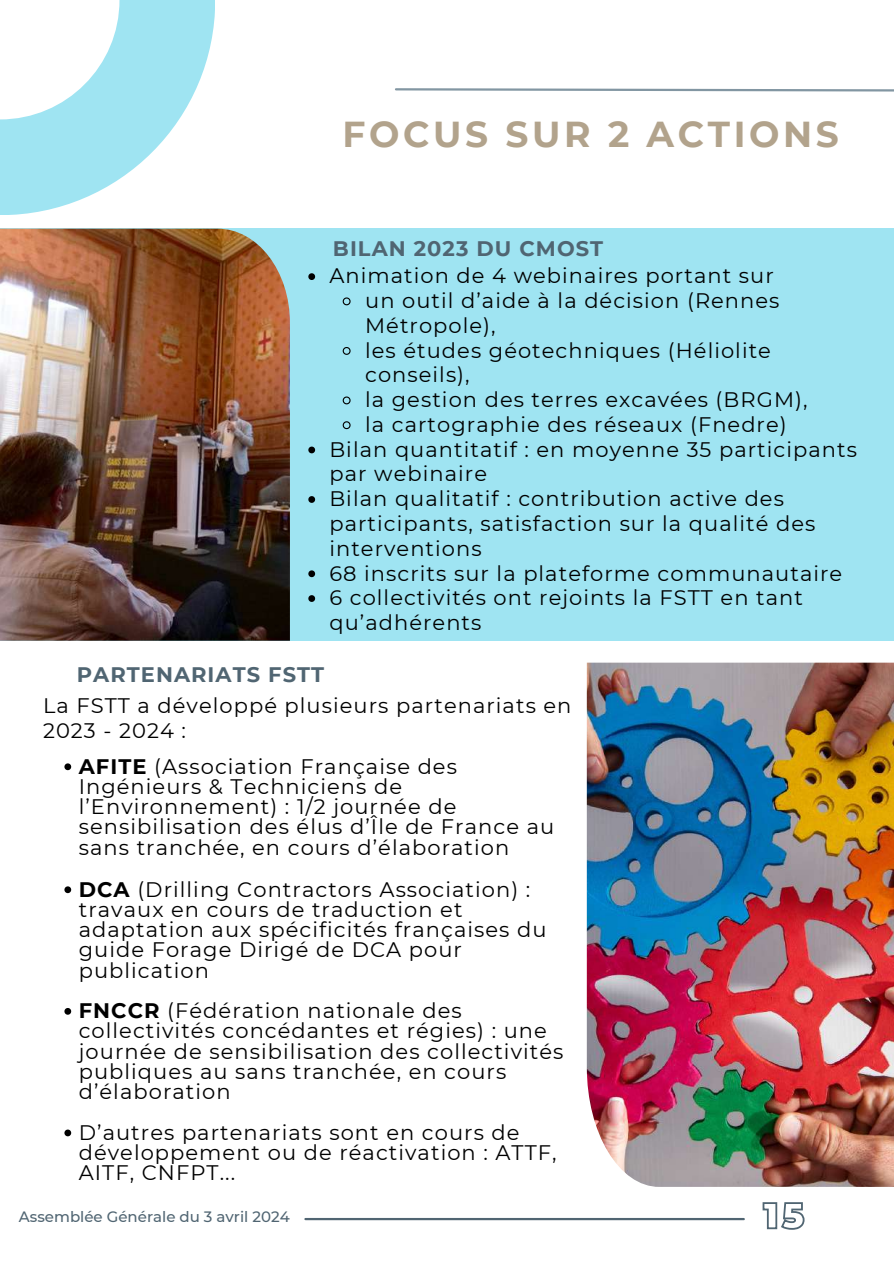
<style>
.page{position:relative;width:894px;height:1264px;background:#fff}
.page>*{position:absolute;margin:0;border:0;box-sizing:border-box;transform-origin:0 0}
.t1{font:700 36px "Montserrat";letter-spacing:.1em;color:#b2a38c}
.t2{font:21px/20.2px "Montserrat";letter-spacing:.05em;color:#000}
.t3{font:700 21px "Montserrat";letter-spacing:.05em;color:#506572}
.t4{font:500 15px "Montserrat";color:#506572}
.s1{font-weight:700}
</style>
<div class="page">
<svg style="left:0;top:0;width:215px;height:215px;fill:#9fe4f2"></svg>
<svg style="left:395px;top:88px;width:498px;height:4px"></svg>
<div style="left:0;top:229px;width:893px;height:411px;background:#9fe4f2"></div>
<img style="left:0;top:229px;width:289px;height:411px">
<img style="left:586px;top:662px;width:307px;height:524px">
<svg style="left:762px;top:1202px;width:43px;height:28px"></svg>
<hr style="left:305px;top:1217px;width:438px;height:3px;background:#506572">
<svg style="left:308px;top:273px;width:7px;height:7px"></svg>
<svg style="left:342px;top:297px;width:9px;height:9px"></svg>
<svg style="left:342px;top:347px;width:9px;height:8px"></svg>
<svg style="left:342px;top:396px;width:9px;height:9px"></svg>
<svg style="left:342px;top:421px;width:9px;height:9px"></svg>
<svg style="left:308px;top:446px;width:7px;height:7px"></svg>
<svg style="left:308px;top:496px;width:7px;height:7px"></svg>
<svg style="left:308px;top:570px;width:7px;height:7px"></svg>
<svg style="left:308px;top:595px;width:7px;height:7px"></svg>
<svg style="left:64px;top:763px;width:7px;height:7px"></svg>
<svg style="left:64px;top:886px;width:7px;height:7px"></svg>
<svg style="left:64px;top:1008px;width:7px;height:6px"></svg>
<svg style="left:64px;top:1129px;width:7px;height:7px"></svg>
<h1 class="t1" style="left:342px;top:112px;width:497px">FOCUS SUR 2 ACTIONS</h1>
<p class="t3" style="left:333px;top:236px;width:272px">BILAN 2023 DU CMOST</p>
<p class="t2" style="left:329px;top:266px;width:446px">Animation de 4 webinaires portant sur</p>
<p class="t2" style="left:365px;top:290px;width:416px">un outil d’aide à la décision (Rennes</p>
<p class="t2" style="left:365px;top:315px;width:132px">Métropole),</p>
<p class="t2" style="left:365px;top:340px;width:407px">les études géotechniques (Héliolite</p>
<p class="t2" style="left:365px;top:365px;width:106px">conseils),</p>
<p class="t2" style="left:365px;top:389px;width:443px">la gestion des terres excavées (BRGM),</p>
<p class="t2" style="left:365px;top:414px;width:423px">la cartographie des réseaux (Fnedre)</p>
<p class="t2" style="left:329px;top:439px;width:529px">Bilan quantitatif : en moyenne 35 participants</p>
<p class="t2" style="left:329px;top:464px;width:159px">par webinaire</p>
<p class="t2" style="left:329px;top:488px;width:456px">Bilan qualitatif : contribution active des</p>
<p class="t2" style="left:329px;top:513px;width:487px">participants, satisfaction sur la qualité des</p>
<p class="t2" style="left:329px;top:538px;width:154px">interventions</p>
<p class="t2" style="left:329px;top:563px;width:514px">68 inscrits sur la plateforme communautaire</p>
<p class="t2" style="left:329px;top:587px;width:475px">6 collectivités ont rejoints la FSTT en tant</p>
<p class="t2" style="left:329px;top:612px;width:153px">qu’adhérents</p>
<p class="t3" style="left:77px;top:661px;width:249px">PARTENARIATS FSTT</p>
<p class="t2" style="left:43px;top:693px;width:530px;line-height:25.2px">La FSTT a développé plusieurs partenariats en<br>2023 - 2024 :</p>
<p class="t2" style="left:79px;top:756px;width:477px"><span class="s1">AFITE</span> (Association Française des Ingénieurs &amp; Techniciens de l’Environnement) : 1/2 journée de sensibilisation des élus d’Île de France au sans tranchée, en cours d’élaboration</p>
<p class="t2" style="left:79px;top:878px;width:469px"><span class="s1">DCA</span> (Drilling Contractors Association) : travaux en cours de traduction et adaptation aux spécificités françaises du guide Forage Dirigé de DCA pour publication</p>
<p class="t2" style="left:79px;top:1000px;width:486px"><span class="s1">FNCCR</span> (Fédération nationale des collectivités concédantes et régies) : une journée de sensibilisation des collectivités publiques au sans tranchée, en cours d’élaboration</p>
<p class="t2" style="left:79px;top:1121px;width:479px">D’autres partenariats sont en cours de développement ou de réactivation : ATTF,<br>AITF, CNFPT...</p>
<p class="t4" style="left:19px;top:1207px;width:272px">Assemblée Générale du 3 avril 2024</p>
</div>
